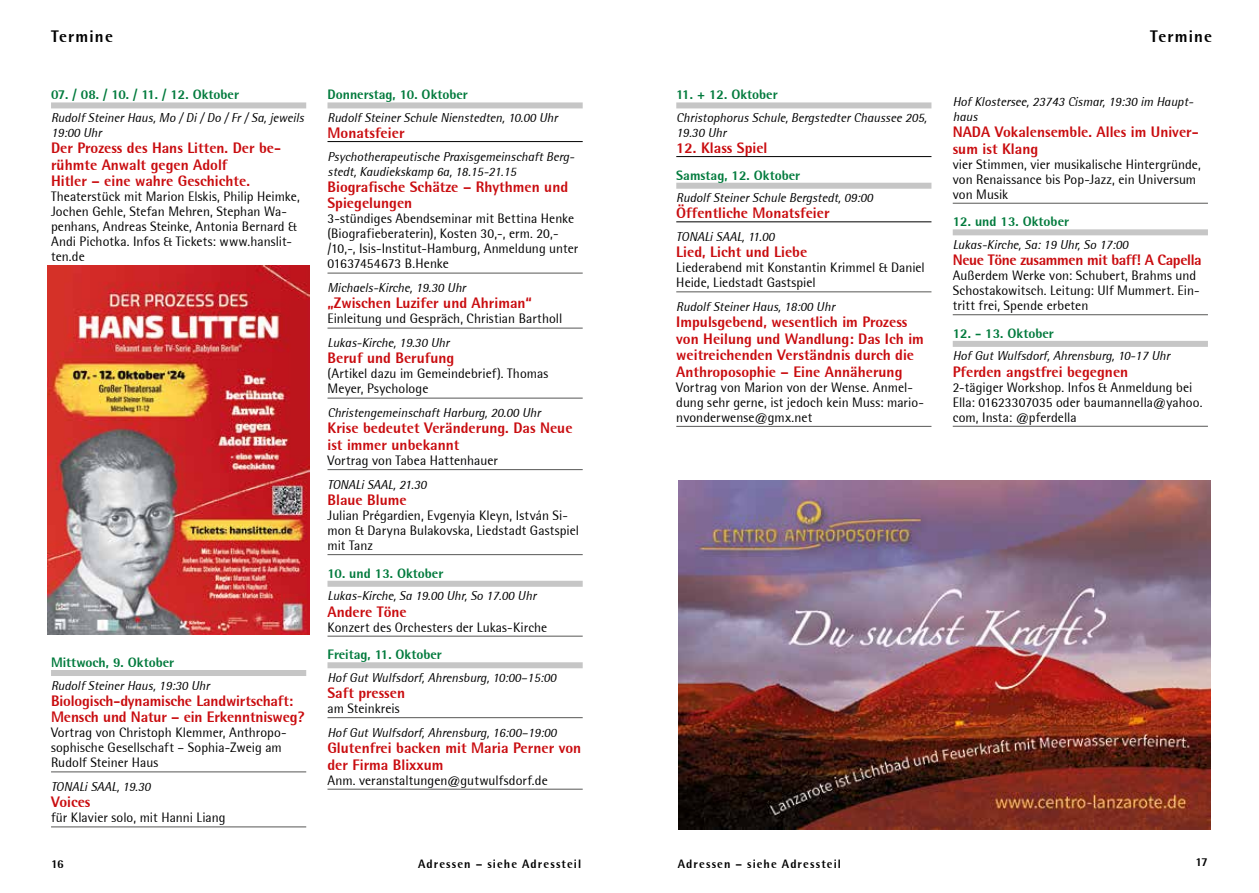
<style>
.page{position:relative;width:1259px;height:893px;background:#fff}
.page>*{position:absolute;margin:0;border:0;box-sizing:border-box;transform-origin:0 0}
.t1{font:800 16.5px "Rotis Semi Sans";letter-spacing:.07em;color:#000}
.t2{font:800 15px/16.5px "Rotis Semi Sans";color:#c90c0f}
.t3{font:800 15px "Rotis Semi Sans";letter-spacing:-.025em;color:#c90c0f}
.t4{font:13.5px/15px "Rotis Semi Sans";letter-spacing:.005em;color:#000}
.t5{font:800 13.5px "Rotis Semi Sans";color:#007a3c}
.t6{font:italic 12.75px/15px "Rotis Semi Sans";color:#000}
.t7{font:800 12px "Rotis Semi Sans";letter-spacing:.09em;color:#000}
</style>
<div class="page">
<div style="left:51px;top:102px;width:255px;height:6px;background:#c6c6c6"></div>
<hr style="left:51px;top:265px;width:255px;height:1px;background:#575756">
<div style="left:51px;top:670px;width:255px;height:6px;background:#c6c6c6"></div>
<hr style="left:51px;top:771px;width:255px;height:1px;background:#575756">
<hr style="left:51px;top:826px;width:255px;height:1px;background:#575756">
<div style="left:676px;top:102px;width:255px;height:6px;background:#c6c6c6"></div>
<hr style="left:676px;top:156px;width:255px;height:1px;background:#000">
<div style="left:676px;top:183px;width:255px;height:6px;background:#c6c6c6"></div>
<hr style="left:676px;top:221px;width:255px;height:1px;background:#000">
<hr style="left:676px;top:291px;width:255px;height:1px;background:#575756">
<hr style="left:676px;top:426px;width:255px;height:1px;background:#575756">
<div style="left:327px;top:102px;width:256px;height:6px;background:#c6c6c6"></div>
<hr style="left:327px;top:141px;width:256px;height:1px;background:#000">
<hr style="left:327px;top:273px;width:256px;height:1px;background:#575756">
<hr style="left:327px;top:328px;width:256px;height:1px;background:#575756">
<hr style="left:327px;top:398px;width:256px;height:1px;background:#575756">
<hr style="left:327px;top:469px;width:256px;height:1px;background:#575756">
<hr style="left:327px;top:554px;width:256px;height:1px;background:#575756">
<div style="left:327px;top:581px;width:256px;height:6px;background:#c6c6c6"></div>
<hr style="left:327px;top:636px;width:256px;height:1px;background:#575756">
<div style="left:327px;top:662px;width:256px;height:6px;background:#c6c6c6"></div>
<hr style="left:327px;top:717px;width:256px;height:1px;background:#575756">
<hr style="left:327px;top:789px;width:256px;height:1px;background:#575756">
<hr style="left:952px;top:203px;width:256px;height:1px;background:#575756">
<div style="left:952px;top:229px;width:256px;height:6px;background:#c6c6c6"></div>
<hr style="left:952px;top:314px;width:256px;height:1px;background:#575756">
<div style="left:952px;top:341px;width:256px;height:6px;background:#c6c6c6"></div>
<hr style="left:952px;top:426px;width:256px;height:1px;background:#575756">
<img style="left:678px;top:480px;width:532px;height:349px">
<img style="left:48px;top:266px;width:262px;height:368px">
<p class="t1" style="left:51px;top:26px;width:63px">Termine</p>
<p class="t1" style="left:1150px;top:26px;width:63px">Termine</p>
<p class="t5" style="left:51px;top:86px;width:189px">07. / 08. / 10. / 11. / 12. Oktober</p>
<p class="t6" style="left:51px;top:110px;width:255px">Rudolf Steiner Haus, Mo / Di / Do / Fr / Sa, jeweils<br>19:00 Uhr</p>
<p class="t2" style="left:51px;top:140px;width:232px">Der Prozess des Hans Litten. Der be&shy;rühmte Anwalt gegen Adolf<br>Hitler – eine wahre Geschichte.</p>
<p class="t4" style="left:51px;top:189px;width:250px">Theaterstück mit Marion Elskis, Philip Heimke, Jochen Gehle, Stefan Mehren, Stephan Wa&shy;penhans, Andreas Steinke, Antonia Bernard &amp; Andi Pichotka. Infos &amp; Tickets: www.hanslit&shy;ten.de</p>
<p class="t5" style="left:51px;top:654px;width:125px">Mittwoch, 9. Oktober</p>
<p class="t6" style="left:51px;top:677px;width:160px">Rudolf Steiner Haus, 19:30 Uhr</p>
<p class="t2" style="left:51px;top:692px;width:255px">Biologisch-dynamische Landwirtschaft:<br>Mensch und Natur – ein Erkenntnisweg?</p>
<p class="t4" style="left:51px;top:725px;width:237px">Vortrag von Christoph Klemmer, Anthropo&shy;sophische Gesellschaft – Sophia-Zweig am<br>Rudolf Steiner Haus</p>
<p class="t6" style="left:51px;top:779px;width:101px">TONALi SAAL, 19.30</p>
<p class="t2" style="left:51px;top:794px;width:41px">Voices</p>
<p class="t4" style="left:51px;top:810px;width:176px">für Klavier solo, mit Hanni Liang</p>
<p class="t5" style="left:327px;top:86px;width:142px">Donnerstag, 10. Oktober</p>
<p class="t6" style="left:327px;top:110px;width:232px">Rudolf Steiner Schule Nienstedten, 10.00 Uhr</p>
<p class="t2" style="left:327px;top:125px;width:79px">Monatsfeier</p>
<p class="t6" style="left:327px;top:149px;width:248px">Psychotherapeutische Praxisgemeinschaft Berg&shy;stedt, Kaudiekskamp 6a, 18.15-21.15</p>
<p class="t2" style="left:327px;top:178px;width:242px">Biografische Schätze – Rhythmen und<br>Spiegelungen</p>
<p class="t4" style="left:327px;top:211px;width:252px">3-stündiges Abendseminar mit Bettina Henke (Biografieberaterin), Kosten 30,-, erm. 20,- /10,-, Isis-Institut-Hamburg, Anmeldung unter 01637454673 B.Henke</p>
<p class="t6" style="left:327px;top:280px;width:140px">Michaels-Kirche, 19.30 Uhr</p>
<p class="t2" style="left:327px;top:295px;width:206px">„Zwischen Luzifer und Ahriman“</p>
<p class="t4" style="left:327px;top:311px;width:236px">Einleitung und Gespräch, Christian Bartholl</p>
<p class="t6" style="left:327px;top:335px;width:123px">Lukas-Kirche, 19.30 Uhr</p>
<p class="t2" style="left:327px;top:350px;width:128px">Beruf und Berufung</p>
<p class="t4" style="left:327px;top:366px;width:222px">(Artikel dazu im Gemeindebrief). Thomas<br>Meyer, Psychologe</p>
<p class="t6" style="left:327px;top:405px;width:215px">Christengemeinschaft Harburg, 20.00 Uhr</p>
<p class="t2" style="left:327px;top:420px;width:247px">Krise bedeutet Veränderung. Das Neue ist immer unbekannt</p>
<p class="t4" style="left:327px;top:453px;width:172px">Vortrag von Tabea Hattenhauer</p>
<p class="t6" style="left:327px;top:477px;width:101px">TONALi SAAL, 21.30</p>
<p class="t2" style="left:327px;top:491px;width:81px">Blaue Blume</p>
<p class="t4" style="left:327px;top:508px;width:253px">Julian Prégardien, Evgenyia Kleyn, István Si&shy;mon &amp; Daryna Bulakovska, Liedstadt Gastspiel mit Tanz</p>
<p class="t5" style="left:327px;top:565px;width:117px">10. und 13. Oktober</p>
<p class="t6" style="left:327px;top:588px;width:210px">Lukas-Kirche, Sa 19.00 Uhr, So 17.00 Uhr</p>
<p class="t2" style="left:327px;top:603px;width:81px">Andere Töne</p>
<p class="t4" style="left:327px;top:619px;width:221px">Konzert des Orchesters der Lukas-Kirche</p>
<p class="t5" style="left:327px;top:646px;width:116px">Freitag, 11. Oktober</p>
<p class="t6" style="left:327px;top:670px;width:230px">Hof Gut Wulfsdorf, Ahrensburg, 10:00–15:00</p>
<p class="t2" style="left:327px;top:684px;width:79px">Saft pressen</p>
<p class="t4" style="left:327px;top:701px;width:74px">am Steinkreis</p>
<p class="t6" style="left:327px;top:725px;width:230px">Hof Gut Wulfsdorf, Ahrensburg, 16:00–19:00</p>
<p class="t2" style="left:327px;top:739px;width:255px">Glutenfrei backen mit Maria Perner von der Firma Blixxum</p>
<p class="t4" style="left:327px;top:772px;width:222px">Anm. veranstaltungen@gutwulfsdorf.de</p>
<p class="t5" style="left:676px;top:86px;width:103px">11. + 12. Oktober</p>
<p class="t6" style="left:676px;top:110px;width:252px">Christophorus Schule, Bergstedter Chaussee 205,<br>19.30 Uhr</p>
<p class="t2" style="left:676px;top:140px;width:93px">12. Klass Spiel</p>
<p class="t5" style="left:676px;top:167px;width:125px">Samstag, 12. Oktober</p>
<p class="t6" style="left:676px;top:190px;width:198px">Rudolf Steiner Schule Bergstedt, 09:00</p>
<p class="t2" style="left:676px;top:205px;width:155px">Öffentliche Monatsfeier</p>
<p class="t6" style="left:676px;top:229px;width:100px">TONALi SAAL, 11.00</p>
<p class="t2" style="left:676px;top:244px;width:133px">Lied, Licht und Liebe</p>
<p class="t4" style="left:676px;top:260px;width:250px">Liederabend mit Konstantin Krimmel &amp; Daniel<br>Heide, Liedstadt Gastspiel</p>
<p class="t6" style="left:676px;top:299px;width:160px">Rudolf Steiner Haus, 18:00 Uhr</p>
<p class="t2" style="left:676px;top:314px;width:249px">Impulsgebend, wesentlich im Prozess von Heilung und Wandlung: Das Ich im weitreichenden Verständnis durch die Anthroposophie – Eine Annäherung</p>
<p class="t4" style="left:676px;top:380px;width:249px">Vortrag von Marion von der Wense. Anmel&shy;dung sehr gerne, ist jedoch kein Muss: mario&shy;nvonderwense@gmx.net</p>
<p class="t6" style="left:952px;top:94px;width:242px">Hof Klostersee, 23743 Cismar, 19:30 im Haupt&shy;haus</p>
<p class="t2" style="left:952px;top:123px;width:247px">NADA Vokalensemble. Alles im Univer&shy;sum ist Klang</p>
<p class="t4" style="left:952px;top:156px;width:249px">vier Stimmen, vier musikalische Hintergründe, von Renaissance bis Pop-Jazz, ein Universum von Musik</p>
<p class="t5" style="left:952px;top:213px;width:118px">12. und 13. Oktober</p>
<p class="t6" style="left:952px;top:237px;width:177px">Lukas-Kirche, Sa: 19 Uhr, So 17:00</p>
<p class="t3" style="left:952px;top:250px;width:250px">Neue Töne zusammen mit baff! A Capella</p>
<p class="t4" style="left:952px;top:268px;width:248px">Außerdem Werke von: Schubert, Brahms und<br>Schostakowitsch. Leitung: Ulf Mummert. Ein&shy;tritt frei, Spende erbeten</p>
<p class="t5" style="left:952px;top:325px;width:103px">12. - 13. Oktober</p>
<p class="t6" style="left:952px;top:348px;width:219px">Hof Gut Wulfsdorf, Ahrensburg, 10-17 Uhr</p>
<p class="t2" style="left:952px;top:363px;width:177px">Pferden angstfrei begegnen</p>
<p class="t4" style="left:952px;top:379px;width:251px">2-tägiger Workshop. Infos &amp; Anmeldung bei<br>Ella: 01623307035 oder baumannella@yahoo. com, Insta: @pferdella</p>
<p class="t7" style="left:51px;top:856px;width:14px">16</p>
<p class="t7" style="left:418px;top:856px;width:165px">Adressen – siehe Adressteil</p>
<p class="t7" style="left:678px;top:856px;width:165px">Adressen – siehe Adressteil</p>
<p class="t7" style="left:1195px;top:855px;width:14px">17</p>
</div>
